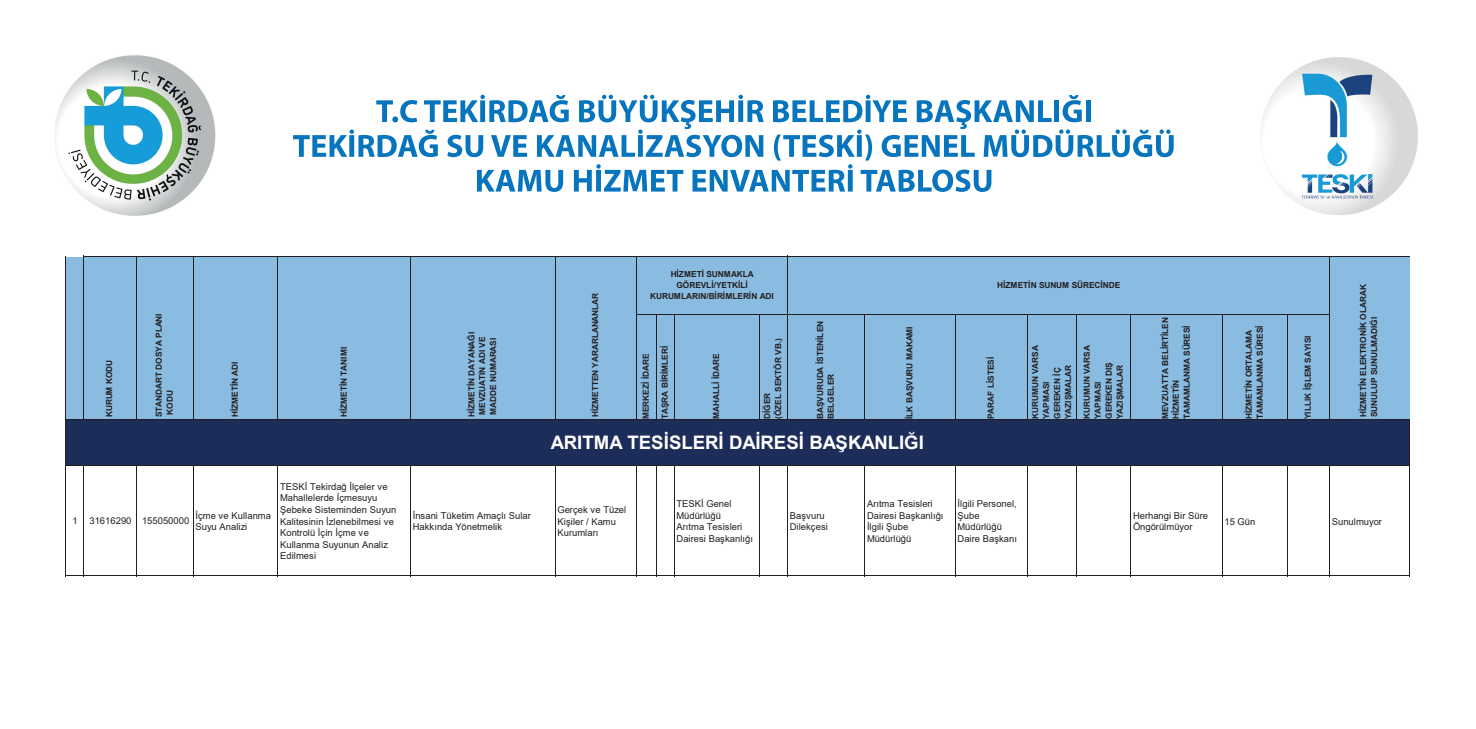
<style>
.page{position:relative;width:1476px;height:729px;background:#fff}
.page>*{position:absolute;margin:0;border:0;box-sizing:border-box;transform-origin:0 0}
.t1{font:700 18.64px "Arial";color:#fff}
.t2{font:9.45px/11.6px "Arial";color:#231f20}
.t3{font:9.45px/11.6px "Arial";color:#231f20}
.t4{font:700 8.31px/10.9px "Arial";letter-spacing:-.01em;color:#231f20}
.t5{font:700 8.31px/10.9px "Arial";letter-spacing:-.01em;color:#231f20}
</style>
<div class="page">
<img style="left:1261px;top:57px;width:157px;height:158px">
<img style="left:54px;top:55px;width:162px;height:161px">
<svg style="left:293px;top:95px;width:881px;height:97px"></svg>
<div style="left:67px;top:257px;width:1342px;height:163px;background:#8abbe1"></div>
<div style="left:67px;top:419px;width:1342px;height:47px;background:#1c2d5a"></div>
<hr style="left:84px;top:256px;width:703px;height:1px;background:#231f20">
<hr style="left:637px;top:314px;width:150px;height:1px;background:#231f20">
<hr style="left:787px;top:256px;width:1px;height:58px;background:#231f20">
<hr style="left:1329px;top:257px;width:1px;height:57px;background:#231f20">
<hr style="left:83px;top:256px;width:1px;height:164px;background:#231f20">
<hr style="left:136px;top:257px;width:1px;height:163px;background:#231f20">
<hr style="left:193px;top:257px;width:1px;height:163px;background:#231f20">
<hr style="left:278px;top:257px;width:1px;height:163px;background:#231f20">
<hr style="left:410px;top:257px;width:1px;height:163px;background:#231f20">
<hr style="left:555px;top:257px;width:1px;height:163px;background:#231f20">
<hr style="left:636px;top:257px;width:1px;height:163px;background:#231f20">
<hr style="left:656px;top:315px;width:1px;height:105px;background:#231f20">
<hr style="left:674px;top:315px;width:1px;height:105px;background:#231f20">
<hr style="left:759px;top:315px;width:1px;height:105px;background:#231f20">
<hr style="left:787px;top:315px;width:1px;height:105px;background:#231f20">
<hr style="left:864px;top:315px;width:1px;height:105px;background:#231f20">
<hr style="left:955px;top:315px;width:1px;height:105px;background:#231f20">
<hr style="left:1027px;top:315px;width:1px;height:105px;background:#231f20">
<hr style="left:1076px;top:315px;width:1px;height:105px;background:#231f20">
<hr style="left:1130px;top:315px;width:1px;height:105px;background:#231f20">
<hr style="left:1222px;top:315px;width:1px;height:105px;background:#231f20">
<hr style="left:1287px;top:315px;width:1px;height:105px;background:#231f20">
<hr style="left:1329px;top:314px;width:1px;height:106px;background:#231f20">
<hr style="left:65px;top:256px;width:1px;height:320px;background:#231f20">
<hr style="left:83px;top:466px;width:1px;height:110px;background:#231f20">
<hr style="left:136px;top:466px;width:1px;height:110px;background:#231f20">
<hr style="left:193px;top:466px;width:1px;height:110px;background:#231f20">
<hr style="left:278px;top:466px;width:1px;height:110px;background:#231f20">
<hr style="left:410px;top:466px;width:1px;height:110px;background:#231f20">
<hr style="left:555px;top:466px;width:1px;height:110px;background:#231f20">
<hr style="left:636px;top:466px;width:1px;height:110px;background:#231f20">
<hr style="left:787px;top:466px;width:1px;height:110px;background:#231f20">
<hr style="left:1329px;top:466px;width:1px;height:110px;background:#231f20">
<hr style="left:656px;top:466px;width:1px;height:110px;background:#231f20">
<hr style="left:674px;top:466px;width:1px;height:110px;background:#231f20">
<hr style="left:759px;top:466px;width:1px;height:110px;background:#231f20">
<hr style="left:864px;top:466px;width:1px;height:110px;background:#231f20">
<hr style="left:955px;top:466px;width:1px;height:110px;background:#231f20">
<hr style="left:1027px;top:466px;width:1px;height:110px;background:#231f20">
<hr style="left:1076px;top:466px;width:1px;height:110px;background:#231f20">
<hr style="left:1130px;top:466px;width:1px;height:110px;background:#231f20">
<hr style="left:1222px;top:466px;width:1px;height:110px;background:#231f20">
<hr style="left:1287px;top:466px;width:1px;height:110px;background:#231f20">
<hr style="left:1409px;top:420px;width:1px;height:156px;background:#231f20">
<hr style="left:788px;top:256px;width:621px;height:1px;background:#231f20">
<hr style="left:787px;top:314px;width:542px;height:1px;background:#231f20">
<hr style="left:66px;top:419px;width:1343px;height:1px;background:#231f20">
<hr style="left:66px;top:465px;width:1343px;height:1px;background:#231f20">
<hr style="left:66px;top:575px;width:1343px;height:1px;background:#231f20">
<p class="t5" style="left:104px;top:417px;width:59px;rotate:-90deg">KURUM KODU</p>
<p class="t5" style="left:153px;top:417px;width:105px;rotate:-90deg">STANDART DOSYA PLANI<br>KODU</p>
<p class="t4" style="left:230px;top:417px;width:57px;rotate:-90deg">HİZMETİN ADI</p>
<p class="t4" style="left:338px;top:417px;width:72px;rotate:-90deg">HİZMETİN TANIMI</p>
<p class="t2" style="left:195px;top:509px;width:77px">İçme ve Kullanma</p>
<p class="t3" style="left:195px;top:521px;width:53px">Suyu Analizi</p>
<p class="t3" style="left:73px;top:514px;width:118px">1 31616290 155050000</p>
<p class="t2" style="left:280px;top:480px;width:118px">TESKİ Tekirdağ İlçeler ve<br>Mahallelerde İçmesuyu<br>Şebeke Sisteminden Suyun<br>Kalitesinin İzlenebilmesi ve<br>Kontrolü İçin İçme ve</p>
<p class="t3" style="left:280px;top:538px;width:109px">Kullanma Suyunun Analiz<br>Edilmesi</p>
<p class="t4" style="left:466px;top:417px;width:87px;rotate:-90deg">HİZMETİN DAYANAĞI</p>
<p class="t5" style="left:477px;top:415px;width:80px;rotate:-90deg">MEVZUATIN ADI VE<br>MADDE NUMARASI</p>
<p class="t4" style="left:590px;top:417px;width:126px;rotate:-90deg">HİZMETTEN YARARLANANLAR</p>
<p class="t4" style="left:650px;top:268px;width:125px;text-align:center">HİZMETİ SUNMAKLA<br>GÖREVLİ/YETKİLİ<br>KURUMLARIN/BİRİMLERİN ADI</p>
<p class="t4" style="left:640px;top:419px;width:67px;rotate:-90deg">MERKEZİ İDARE</p>
<p class="t4" style="left:659px;top:419px;width:74px;rotate:-90deg">TAŞRA BİRİMLERİ</p>
<p class="t4" style="left:711px;top:419px;width:67px;rotate:-90deg">MAHALLİ İDARE</p>
<p class="t4" style="left:762px;top:419px;width:82px;rotate:-90deg">DİĞER<br>(ÖZEL SEKTÖR VB.)</p>
<p class="t4" style="left:815px;top:419px;width:99px;rotate:-90deg">BAŞVURUDA İSTENİLEN</p>
<p class="t5" style="left:826px;top:419px;width:46px;rotate:-90deg">BELGELER</p>
<p class="t4" style="left:904px;top:419px;width:94px;rotate:-90deg">İLK BAŞVURU MAKAMI</p>
<h1 class="t1" style="left:551px;top:429px;width:374px">ARITMA TESİSLERİ DAİRESİ BAŞKANLIĞI</h1>
<p class="t4" style="left:997px;top:279px;width:125px">HİZMETİN SUNUM SÜRECİNDE</p>
<p class="t4" style="left:985px;top:419px;width:63px;rotate:-90deg">PARAF LİSTESİ</p>
<p class="t5" style="left:1030px;top:419px;width:75px;rotate:-90deg">KURUMUN VARSA<br>YAPMASI</p>
<p class="t4" style="left:1052px;top:419px;width:56px;rotate:-90deg">GEREKEN İÇ<br>YAZIŞMALAR</p>
<p class="t5" style="left:1082px;top:419px;width:75px;rotate:-90deg">KURUMUN VARSA<br>YAPMASI</p>
<p class="t4" style="left:1103px;top:419px;width:58px;rotate:-90deg">GEREKEN DIŞ<br>YAZIŞMALAR</p>
<p class="t4" style="left:1160px;top:419px;width:103px;rotate:-90deg">MEVZUATTA BELİRTİLEN<br>HİZMETİN<br>TAMAMLANMA SÜRESİ</p>
<p class="t4" style="left:1243px;top:419px;width:95px;rotate:-90deg">HİZMETİN ORTALAMA<br>TAMAMLANMA SÜRESİ</p>
<p class="t4" style="left:1303px;top:419px;width:85px;rotate:-90deg">YILLIK İŞLEM SAYISI</p>
<p class="t4" style="left:1358px;top:417px;width:134px;rotate:-90deg">HİZMETİN ELEKTRONİK OLARAK<br>SUNULUP SUNULMADIĞI</p>
<p class="t2" style="left:413px;top:509px;width:120px">İnsani Tüketim Amaçlı Sular<br>Hakkında Yönetmelik</p>
<p class="t2" style="left:557px;top:504px;width:70px">Gerçek ve Tüzel<br>Kişiler / Kamu<br>Kurumları</p>
<p class="t2" style="left:677px;top:498px;width:78px">TESKİ Genel<br>Müdürlüğü<br>Arıtma Tesisleri<br>Dairesi Başkanlığı</p>
<p class="t2" style="left:790px;top:509px;width:40px">Başvuru<br>Dilekçesi</p>
<p class="t2" style="left:867px;top:498px;width:78px">Arıtma Tesisleri<br>Dairesi Başkanlığı<br>İlgili Şube<br>Müdürlüğü</p>
<p class="t2" style="left:958px;top:498px;width:61px">İlgili Personel,<br>Şube<br>Müdürlüğü<br>Daire Başkanı</p>
<p class="t2" style="left:1133px;top:509px;width:76px">Herhangi Bir Süre<br>Öngörülmüyor</p>
<p class="t2" style="left:1224px;top:515px;width:32px">15 Gün</p>
<p class="t3" style="left:1332px;top:515px;width:52px">Sunulmuyor</p>
</div>
